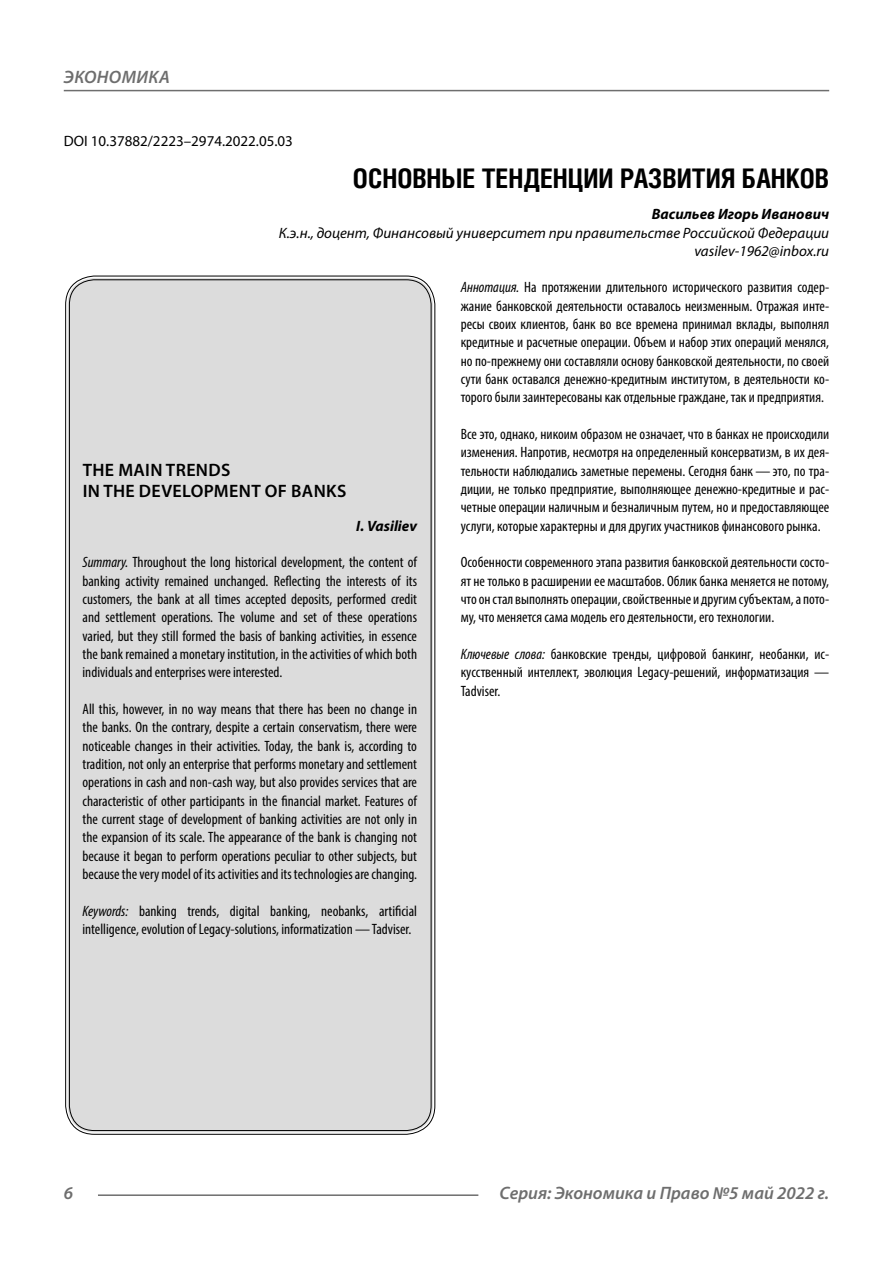
<style>
.page{position:relative;width:893px;height:1263px;background:#fff}
.page>*{position:absolute;margin:0;border:0;box-sizing:border-box;transform-origin:0 0}
.Header{font:700 27px "Helios Cond C";color:#000}
.t1{font:italic 600 18px "Myriad Pro";color:#6e6e6e}
.Header-eng{font:600 18px/21.6px "Myriad Pro";letter-spacing:.02em;color:#000}
.Annotation-rus{font:condensed 15px/18.3px "Myriad Pro";color:#000;text-align:justify}
.Annotation-eng{font:condensed 15px/18.3px "Myriad Pro";color:#000;text-align:justify}
.Author-doc{font:italic 15px "Myriad Pro";color:#000}
.DOI{font:15px "Myriad Pro";color:#000}
.Author{font:italic 700 15px "Myriad Pro";color:#000}
.Author-email{font:italic 15px "Myriad Pro";color:#000}
.Author-eng{font:italic 700 15px "Myriad Pro";color:#000}
.s1{font-style:italic}
</style>
<div class="page">
<div style="left:68px;top:278px;width:365px;height:854px;background:#dcdcdc;border-radius:27px"></div>
<hr style="left:98px;top:1194px;width:380px;height:2px;background:#6e6e6e">
<hr style="left:64px;top:90px;width:765px;height:1px;background:#6e6e6e">
<p class="t1" style="left:64px;top:66px;width:24px">Экономика</p>
<p class="DOI" style="left:64px;top:132px;width:231px">DOI 10.37882/2223–2974.2022.05.03</p>
<p class="Header" style="left:353px;top:162px;width:478px">ОСНОВНЫЕ ТЕНДЕНЦИИ РАЗВИТИЯ БАНКОВ</p>
<p class="Author" style="left:652px;top:204px;width:179px">Васильев Игорь Иванович</p>
<p class="Author-doc" style="left:279px;top:223px;width:552px">К.э.н., доцент, Финансовый университет при правительстве Российской Федерации</p>
<p class="Author-email" style="left:694px;top:242px;width:136px">vasilev‑1962@inbox.ru</p>
<p class="Annotation-rus" style="left:461px;top:278px;width:370px"><span class="s1">Аннотация.</span> На протяжении длительного исторического развития содер&shy;жание банковской деятельности оставалось неизменным. Отражая инте&shy;ресы своих клиентов, банк во все времена принимал вклады, выполнял кредитные и расчетные операции. Объем и набор этих операций менялся, но по-прежнему они составляли основу банковской деятельности, по своей сути банк оставался денежно-кредитным институтом, в деятельности ко&shy;торого были заинтересованы как отдельные граждане, так и предприятия.</p>
<p class="Annotation-rus" style="left:461px;top:425px;width:370px">Все это, однако, никоим образом не означает, что в банках не происходили изменения. Напротив, несмотря на определенный консерватизм, в их дея&shy;тельности наблюдались заметные перемены. Сегодня банк — это, по тра&shy;диции, не только предприятие, выполняющее денежно-кредитные и рас&shy;четные операции наличным и безналичным путем, но и предоставляющее услуги, которые характерны и для других участников финансового рынка.</p>
<p class="Annotation-rus" style="left:461px;top:553px;width:370px">Особенности современного этапа развития банковской деятельности состо&shy;ят не только в расширении ее масштабов. Облик банка меняется не потому, что он стал выполнять операции, свойственные и другим субъектам, а пото&shy;му, что меняется сама модель его деятельности, его технологии.</p>
<p class="Annotation-rus" style="left:461px;top:645px;width:370px"><span class="s1">Ключевые слова:</span> банковские тренды, цифровой банкинг, необанки, ис&shy;кусственный интеллект, эволюция Legacy-решений, информатизация — Tadviser.</p>
<p class="Header-eng" style="left:83px;top:458px;width:265px">THE MAIN TRENDS<br>IN THE DEVELOPMENT OF BANKS</p>
<p class="Author-eng" style="left:356px;top:516px;width:62px">I. Vasiliev</p>
<p class="Annotation-eng" style="left:83px;top:553px;width:336px"><span class="s1">Summary.</span> Throughout the long historical development, the content of banking activity remained unchanged. Reflecting the interests of its customers, the bank at all times accepted deposits, performed credit and settlement operations. The volume and set of these operations varied, but they still formed the basis of banking activities, in essence the bank remained a monetary institution, in the activities of which both individuals and enterprises were interested.</p>
<p class="Annotation-eng" style="left:83px;top:700px;width:336px">All this, however, in no way means that there has been no change in the banks. On the contrary, despite a certain conservatism, there were noticeable changes in their activities. Today, the bank is, according to tradition, not only an enterprise that performs monetary and settlement operations in cash and non-cash way, but also provides services that are characteristic of other participants in the financial market. Features of the current stage of development of banking activities are not only in the expansion of its scale. The appearance of the bank is changing not because it began to perform operations peculiar to other subjects, but because the very model of its activities and its technologies are changing.</p>
<p class="Annotation-eng" style="left:83px;top:901px;width:336px"><span class="s1">Keywords:</span> banking trends, digital banking, neobanks, artificial intelligence, evolution of Legacy-solutions, informatization — Tadviser.</p>
<p class="t1" style="left:64px;top:1182px;width:11px">6</p>
<p class="t1" style="left:500px;top:1182px;width:331px">Серия: Экономика и Право №5 май 2022 г.</p>
</div>
